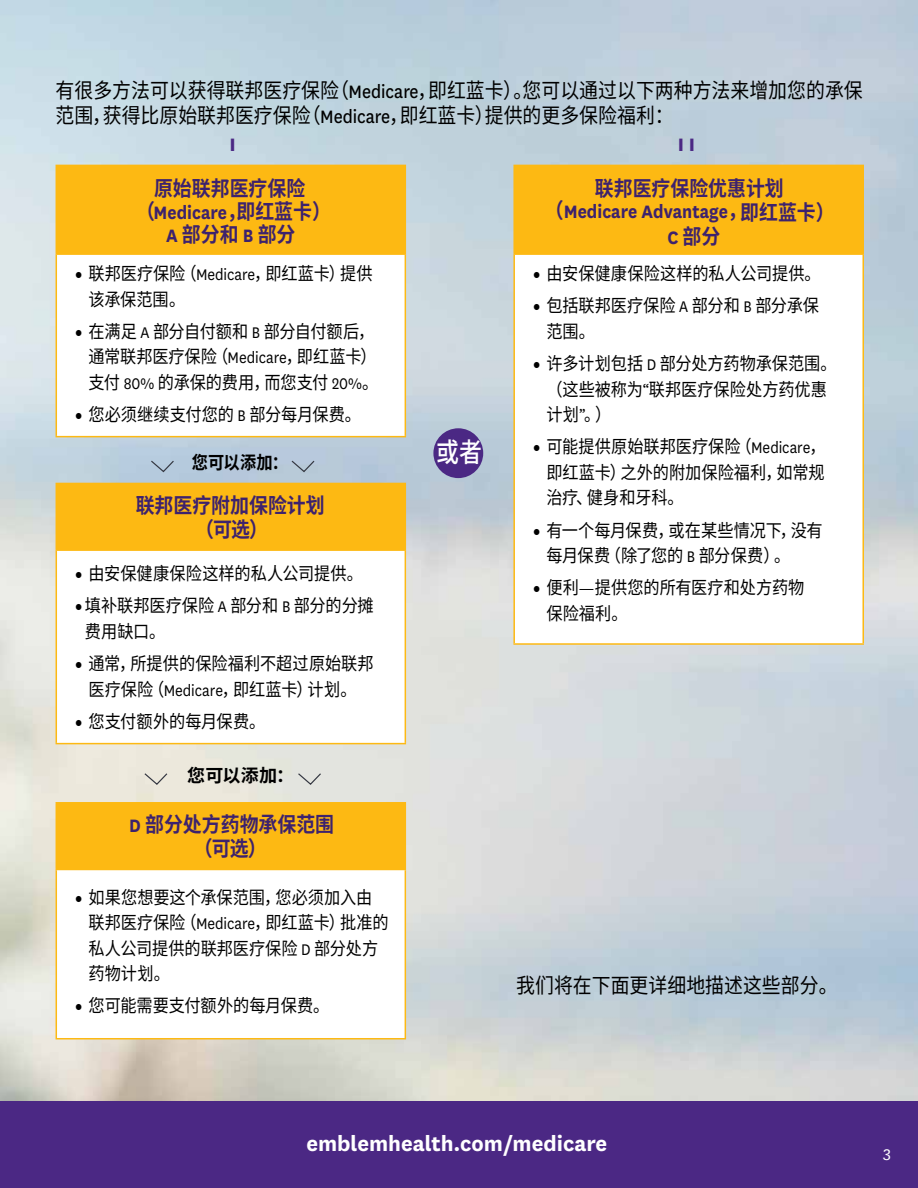
<style>
.page{position:relative;width:918px;height:1188px;background:#fff}
.page>*{position:absolute;margin:0;border:0;box-sizing:border-box;transform-origin:0 0}
.t1{font:500 27px "Noto Sans CJ Ksc";color:#fff;scale:.85 1}
.t2{font:700 24px "National";color:#fff}
.t3{font:21px/25.5px "Noto Sans CJ Ksc";color:#000;scale:.9 1}
.t4{font:700 21px/23.1px "Noto Sans CJ Ksc";color:#3d226d;text-align:center;scale:.9 1}
.t5{font:800 21px "National";color:#4b2884}
.t6{font:18px/25.5px "Noto Sans CJ Ksc";letter-spacing:-.005em;color:#000;scale:.9 1}
.t7{font:700 18px "Noto Sans CJ Ksc";letter-spacing:.01em;color:#000;scale:.9 1}
.t8{font:700 18px "Noto Sans CJ Ksc";letter-spacing:.01em;color:#000}
.t9{font:18px "National";color:#fff}
.s1{font-family:"National"}
.s2{font-family:"National";font-weight:900}
</style>
<div class="page">
<img style="left:0;top:0;width:918px;height:1101px">
<div style="left:56px;top:165px;width:349px;height:89px;background:#fdb913"></div>
<div style="left:56px;top:254px;width:349px;height:183px;background:#fff"></div>
<hr style="left:56px;top:165px;width:350px;height:1px;background:#fdb913">
<hr style="left:405px;top:166px;width:1px;height:87px;background:#fdb913">
<hr style="left:56px;top:255px;width:1px;height:181px;background:#fdb913">
<hr style="left:56px;top:253px;width:350px;height:2px;background:#fdb913">
<hr style="left:405px;top:255px;width:1px;height:181px;background:#fdb913">
<hr style="left:56px;top:436px;width:350px;height:1px;background:#fdb913">
<div style="left:514px;top:165px;width:349px;height:89px;background:#fdb913"></div>
<div style="left:514px;top:254px;width:349px;height:390px;background:#fff"></div>
<hr style="left:513px;top:166px;width:2px;height:87px;background:#fdb913">
<hr style="left:513px;top:165px;width:351px;height:1px;background:#fdb913">
<hr style="left:862px;top:166px;width:2px;height:87px;background:#fdb913">
<hr style="left:513px;top:255px;width:2px;height:388px;background:#fdb913">
<hr style="left:513px;top:253px;width:351px;height:2px;background:#fdb913">
<hr style="left:862px;top:255px;width:2px;height:388px;background:#fdb913">
<hr style="left:513px;top:643px;width:351px;height:2px;background:#fdb913">
<div style="left:56px;top:483px;width:349px;height:67px;background:#fdb913"></div>
<div style="left:56px;top:550px;width:349px;height:194px;background:#fff"></div>
<hr style="left:56px;top:483px;width:350px;height:1px;background:#fdb913">
<hr style="left:405px;top:484px;width:1px;height:65px;background:#fdb913">
<hr style="left:56px;top:551px;width:1px;height:192px;background:#fdb913">
<hr style="left:56px;top:549px;width:350px;height:2px;background:#fdb913">
<hr style="left:405px;top:551px;width:1px;height:192px;background:#fdb913">
<hr style="left:56px;top:743px;width:350px;height:1px;background:#fdb913">
<div style="left:56px;top:803px;width:349px;height:66px;background:#fdb913"></div>
<div style="left:56px;top:869px;width:349px;height:170px;background:#fff"></div>
<hr style="left:56px;top:802px;width:350px;height:2px;background:#fdb913">
<hr style="left:405px;top:804px;width:1px;height:65px;background:#fdb913">
<hr style="left:56px;top:870px;width:1px;height:168px;background:#fdb913">
<hr style="left:56px;top:869px;width:350px;height:1px;background:#fdb913">
<hr style="left:405px;top:870px;width:1px;height:168px;background:#fdb913">
<hr style="left:56px;top:1038px;width:350px;height:1px;background:#fdb913">
<div style="left:0;top:1101px;width:918px;height:87px;background:#4b2884"></div>
<svg style="left:150px;top:459px;width:25px;height:14px"></svg>
<svg style="left:290px;top:459px;width:26px;height:14px"></svg>
<svg style="left:143px;top:772px;width:26px;height:14px"></svg>
<svg style="left:297px;top:772px;width:25px;height:14px"></svg>
<div style="left:433px;top:428px;width:50px;height:50px;background:#4b2884;border-radius:50%"></div>
<p class="t3" style="left:56px;top:78px;width:898px">有很多方法可以获得联邦医疗保险（ <span class="s1">Medicare</span>，即红蓝卡）。您可以通过以下两种方法来增加您的承保范围，获得比原始联邦医疗保险（ <span class="s1">Medicare</span>，即红蓝卡）提供的更多保险福利：</p>
<p class="t5" style="left:230px;top:129px;width:8px">I</p>
<h3 class="t4" style="left:136px;top:177px;width:218px">原始联邦医疗保险（<span class="s1">Medicare</span>，即红蓝卡）<br><span class="s1">A</span> 部分和 <span class="s1">B</span> 部分</h3>
<p class="t6" style="left:89px;top:261px;width:317px;text-indent:-13px"><span class="s2">•</span> 联邦医疗保险（ <span class="s1">Medicare</span>，即红蓝卡）提供该承保范围。</p>
<p class="t6" style="left:89px;top:319px;width:324px;text-indent:-13px"><span class="s2">•</span> 在满足 <span class="s1">A</span> 部分自付额和 <span class="s1">B</span> 部分自付额后，通常联邦医疗保险（ <span class="s1">Medicare</span>，即红蓝卡）支付 <span class="s1">80%</span> 的承保的费用，而您支付 <span class="s1">20%</span>。</p>
<p class="t6" style="left:76px;top:402px;width:319px"><span class="s2">•</span> 您必须继续支付您的 <span class="s1">B</span> 部分每月保费。</p>
<p class="t7" style="left:192px;top:453px;width:108px">您可以添加：</p>
<h3 class="t4" style="left:136px;top:494px;width:211px;line-height:23.5px">联邦医疗附加保险计划（可选）</h3>
<p class="t6" style="left:76px;top:561px;width:321px"><span class="s2">•</span> 由安保健康保险这样的私人公司提供。</p>
<p class="t6" style="left:85px;top:593px;width:322px;text-indent:-9px"><span class="s2">•</span> 填补联邦医疗保险 <span class="s1">A</span> 部分和 <span class="s1">B</span> 部分的分摊费用缺口。</p>
<p class="t6" style="left:76px;top:651px;width:333px;text-align:center"><span class="s2">•</span> 通常，所提供的保险福利不超过原始联邦医疗保险（ <span class="s1">Medicare</span>，即红蓝卡）计划。</p>
<p class="t6" style="left:76px;top:709px;width:212px"><span class="s2">•</span> 您支付额外的每月保费。</p>
<p class="t8" style="left:187px;top:765px;width:108px">您可以添加：</p>
<h3 class="t4" style="left:129px;top:813px;width:229px;line-height:23.5px"><span class="s1">D</span> 部分处方药物承保范围（可选）</h3>
<p class="t6" style="left:89px;top:885px;width:335px;text-indent:-13px"><span class="s2">•</span> 如果您想要这个承保范围，您必须加入由联邦医疗保险（ <span class="s1">Medicare</span>，即红蓝卡）批准的私人公司提供的联邦医疗保险 <span class="s1">D</span> 部分处方药物计划。</p>
<p class="t6" style="left:76px;top:994px;width:283px"><span class="s2">•</span> 您可能需要支付额外的每月保费。</p>
<p class="t1" style="left:436px;top:437px;width:56px">或者</p>
<p class="t5" style="left:678px;top:129px;width:19px">I I</p>
<h3 class="t4" style="left:545px;top:177px;width:324px;line-height:22.5px">联邦医疗保险优惠计划<br>（<span class="s1">Medicare Advantage</span>，即红蓝卡）</h3>
<h3 class="t4" style="left:667px;top:225px;width:60px"><span class="s1">C</span> 部分</h3>
<p class="t6" style="left:534px;top:261px;width:321px"><span class="s2">•</span> 由安保健康保险这样的私人公司提供。</p>
<p class="t6" style="left:546px;top:293px;width:304px;text-indent:-13px"><span class="s2">•</span> 包括联邦医疗保险 <span class="s1">A</span> 部分和 <span class="s1">B</span> 部分承保范围。</p>
<p class="t6" style="left:546px;top:351px;width:324px;text-indent:-13px"><span class="s2">•</span> 许多计划包括 <span class="s1">D</span> 部分处方药物承保范围。（这些被称为 <span class="s1">“</span>联邦医疗保险处方药优惠计划 <span class="s1">”</span>。）</p>
<p class="t6" style="left:546px;top:434px;width:312px;text-align:justify;text-indent:-13px"><span class="s2">•</span> 可能提供原始联邦医疗保险（ <span class="s1">Medicare</span>，即红蓝卡）之外的附加保险福利，如常规治疗、健身和牙科。</p>
<p class="t6" style="left:546px;top:518px;width:308px;text-indent:-13px"><span class="s2">•</span> 有一个每月保费，或在某些情况下，没有每月保费（除了您的 <span class="s1">B</span> 部分保费）。</p>
<p class="t6" style="left:546px;top:575px;width:288px;text-indent:-13px"><span class="s2">•</span> 便利 <span class="s1">—</span>提供您的所有医疗和处方药物保险福利。</p>
<p class="t3" style="left:516px;top:973px;width:359px">我们将在下面更详细地描述这些部分。</p>
<h2 class="t2" style="left:306px;top:1127px;width:302px">emblemhealth.com/medicare</h2>
<p class="t9" style="left:883px;top:1143px;width:9px">3</p>
</div>
